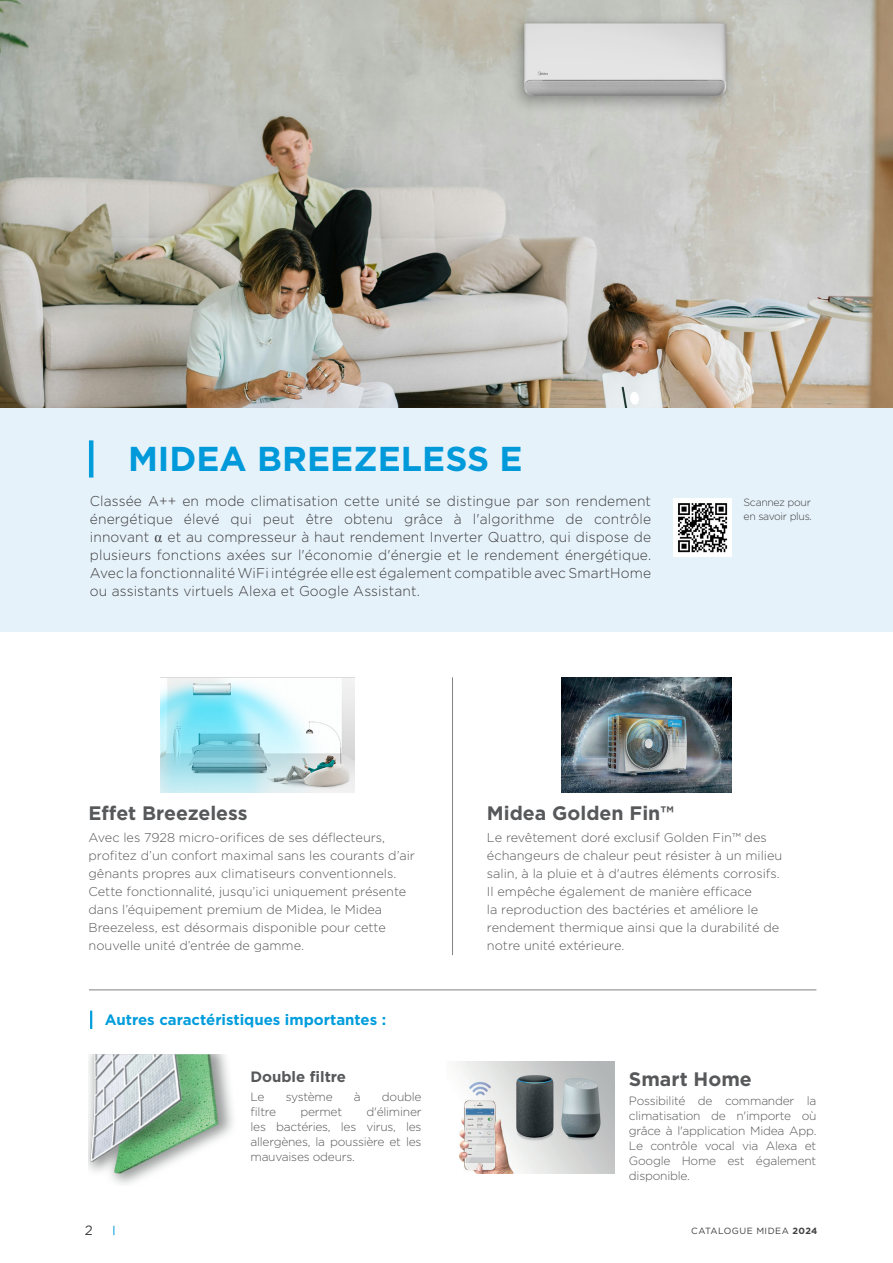
<style>
.page{position:relative;width:893px;height:1263px;background:#fff}
.page>*{position:absolute;margin:0;border:0;box-sizing:border-box;transform-origin:0 0}
.t1{font:700 34.5px "Gotham";color:#0099da}
.t2{font:700 19.5px "Gotham";color:#57585a}
.t3{font:700 15px "Gotham";color:#009ddc}
.t4{font:700 15px "Gotham";color:#57585a}
.t5{font:300 14.25px/18px "Gotham";letter-spacing:.01em;color:#3e3e3f;text-align:justify}
.t6{font:13.5px "Gotham";color:#3e3e3f}
.t7{font:300 12.75px/18px "Gotham";color:#57585a}
.t8{font:300 12px/15px "Gotham";letter-spacing:-.02em;color:#57585a;text-align:justify}
.t9{font:300 10.5px/13.5px "Gotham";letter-spacing:-.03em;color:#3e3e3f}
.t10{font:9px "Gotham";letter-spacing:.05em;color:#3e3e3f}
.s1{font-family:"Arial Unicode MS";font-weight:400;font-size:15px}
.s2{font-weight:700}
</style>
<div class="page">
<img style="left:561px;top:677px;width:170px;height:115px">
<img style="left:89px;top:1054px;width:144px;height:130px">
<img style="left:456px;top:1062px;width:158px;height:112px">
<img style="left:160px;top:677px;width:195px;height:115px">
<hr style="left:89px;top:990px;width:727px;height:1px;background:#808285">
<img style="left:0;top:0;width:893px;height:408px">
<div style="left:0;top:408px;width:893px;height:223px;background:#e6f2fa"></div>
<hr style="left:89px;top:440px;width:4px;height:37px;background:#009ddc">
<svg style="left:90px;top:1011px;width:2px;height:18px"></svg>
<hr style="left:452px;top:677px;width:1px;height:278px;background:#808285">
<img style="left:673px;top:498px;width:59px;height:59px">
<h1 class="t1" style="left:128px;top:436px;width:396px">MIDEA BREEZELESS E</h1>
<p class="t5" style="left:90px;top:491px;width:563px">Classée A++ en mode climatisation cette unité se distingue par son rendement énergétique élevé qui peut être obtenu grâce à l'algorithme de contrôle innovant <span class="s1">⍺</span> et au compresseur à haut rendement Inverter Quattro, qui dispose de plusieurs fonctions axées sur l'économie d'énergie et le rendement énergétique.<br>Avec la fonctionnalité WiFi intégrée elle est également compatible avec SmartHome ou assistants virtuels Alexa et Google Assistant.</p>
<p class="t9" style="left:744px;top:496px;width:70px">Scannez pour en savoir plus.</p>
<h2 class="t2" style="left:89px;top:800px;width:161px">Effet Breezeless</h2>
<p class="t7" style="left:89px;top:828px;width:328px">Avec les 7928 micro-orifices de ses déflecteurs, profitez d’un confort maximal sans les courants d’air gênants propres aux climatiseurs conventionnels.<br>Cette fonctionnalité, jusqu’ici uniquement présente dans l’équipement premium de Midea, le Midea Breezeless, est désormais disponible pour cette nouvelle unité d’entrée de gamme.</p>
<p class="t3" style="left:105px;top:1010px;width:283px">Autres caractéristiques importantes :</p>
<p class="t4" style="left:250px;top:1067px;width:97px">Double filtre</p>
<p class="t8" style="left:250px;top:1089px;width:16px">Le</p>
<p class="t8" style="left:286px;top:1089px;width:49px">système</p>
<p class="t8" style="left:354px;top:1089px;width:8px">à</p>
<p class="t8" style="left:382px;top:1089px;width:41px">double</p>
<p class="t8" style="left:250px;top:1104px;width:27px">filtre</p>
<p class="t8" style="left:300px;top:1104px;width:43px">permet</p>
<p class="t8" style="left:250px;top:1104px;width:173px;text-indent:116px">d'éliminer les bactéries, les virus, les allergènes, la poussière et les mauvaises odeurs.</p>
<h2 class="t2" style="left:487px;top:800px;width:188px">Midea Golden Fin™</h2>
<p class="t7" style="left:487px;top:828px;width:297px">Le revêtement doré exclusif Golden Fin™ des échangeurs de chaleur peut résister à un milieu salin, à la pluie et à d'autres éléments corrosifs.<br>Il empêche également de manière efficace<br>la reproduction des bactéries et améliore le rendement thermique ainsi que la durabilité de notre unité extérieure.</p>
<h2 class="t2" style="left:629px;top:1066px;width:124px">Smart Home</h2>
<p class="t8" style="left:629px;top:1093px;width:189px">Possibilité de commander la climatisation de n'importe où grâce à l'application Midea App.<br>Le contrôle vocal via Alexa et Google Home est également disponible.</p>
<p class="t6" style="left:85px;top:1222px;width:10px">2</p>
<p class="t10" style="left:691px;top:1225px;width:128px">CATALOGUE MIDEA <span class="s2">2024</span></p>
</div>
